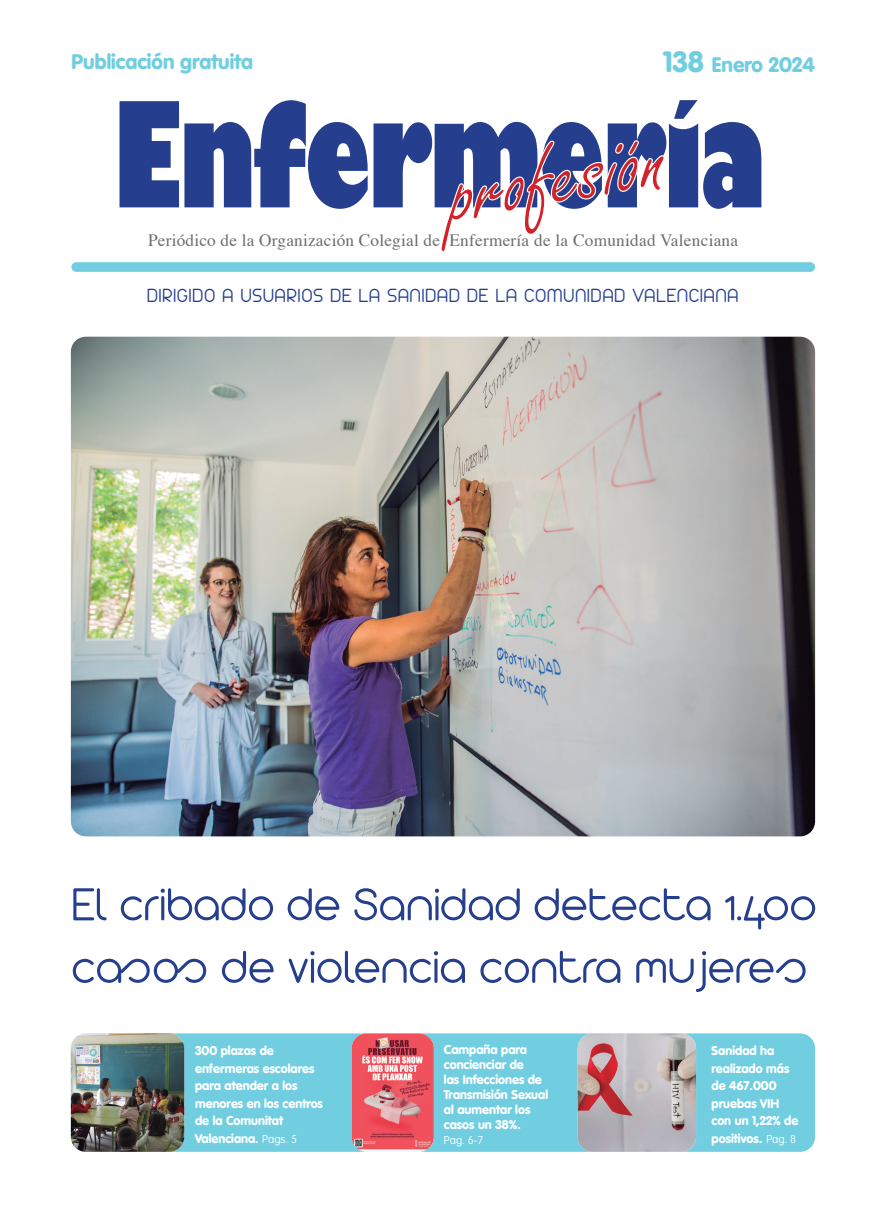
<style>
.page{position:relative;width:886px;height:1205px;background:#fff}
.page>*{position:absolute;margin:0;border:0;box-sizing:border-box;transform-origin:0 0}
.t1{font:300 50px/62.5px "Arista 2.0 Alternate";letter-spacing:.02em;color:#253f8e}
.t2{font:300 20.75px "Arista 2.0";letter-spacing:.05em;color:#253f8e}
.t3{font:900 20.75px "VAG Rounded";color:#71cee1}
.t4{font:17.25px "Times";letter-spacing:.01em;color:#6c6d70}
.t5{font:900 12.5px/17.5px "VAG Rounded";color:#fff}
.t6{font:100 11.25px "VAG Rounded";color:#fff}
.s1{font-size:29px}
.s2{font-weight:100;font-size:11.25px}
.s3{font-size:13.75px}
</style>
<div class="page">
<div style="left:71px;top:1033px;width:744px;height:119px;background:#71cee1;border-radius:15px"></div>
<img style="left:71px;top:1033px;width:113px;height:119px">
<img style="left:352px;top:1033px;width:82px;height:116px">
<img style="left:578px;top:1033px;width:118px;height:119px">
<svg style="left:120px;top:100px;width:641px;height:109px;fill:#253f8e"></svg>
<svg style="left:440px;top:140px;width:225px;height:112px"></svg>
<div style="left:71px;top:262px;width:744px;height:10px;background:#71cee1;border-radius:5px"></div>
<img style="left:71px;top:337px;width:744px;height:499px">
<p class="t3" style="left:71px;top:49px;width:183px">Publicación gratuita</p>
<p class="t3" style="left:663px;top:52px;width:153px"><span class="s1">138</span> Enero 2024</p>
<p class="t4" style="left:148px;top:224px;width:591px">Periódico de la Organización Colegial de Enfermería de la Comunidad Valenciana</p>
<p class="t2" style="left:147px;top:280px;width:593px">DIRIGIDO A USUARIOS DE LA SANIDAD DE LA COMUNIDAD VALENCIANA</p>
<p class="t1" style="left:72px;top:872px;width:746px">El cribado de Sanidad detecta 1.400 casos de violencia contra mujeres</p>
<p class="t5" style="left:195px;top:1042px;width:129px">300 plazas de enfermeras escolares para atender a los menores en los centros de la Comunitat<br>Valenciana. <span class="s2">Pags. 5</span></p>
<p class="t5" style="left:444px;top:1042px;width:106px;line-height:15px">Campaña para concienciar de<br>las Infecciones de<br>Transmisión Sexual al aumentar los casos un 38%.</p>
<p class="t6" style="left:444px;top:1133px;width:41px">Pag. 6-7</p>
<p class="t5" style="left:711px;top:1042px;width:88px">Sanidad ha realizado más de 467.000 pruebas VIH con un 1,22% de positivos<span class="s3">.</span> <span class="s2">Pag. 8</span></p>
</div>
